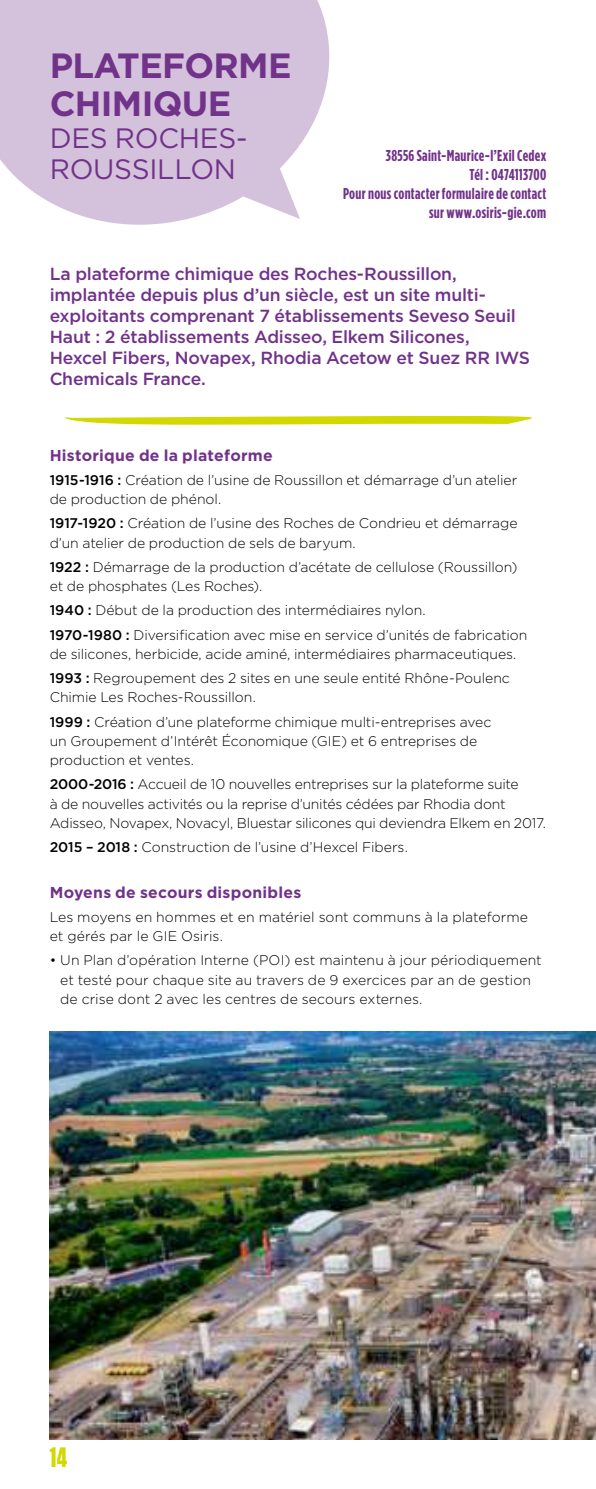
<style>
.page{position:relative;width:596px;height:1489px;background:#fff}
.page>*{position:absolute;margin:0;border:0;box-sizing:border-box;transform-origin:0 0}
.t1{font:700 35px/38.5px "Gotham";letter-spacing:-.02em;color:#71328a}
.t2{font:28px/31.5px "Gotham";letter-spacing:-.01em;color:#71328a}
.t3{font:700 28px "Tungsten";color:#d3d800}
.t4{font:500 17.5px/21px "Gotham";letter-spacing:-.01em;color:#71328a}
.t5{font:700 15.75px/18.9px "Gotham Condensed";letter-spacing:.02em;color:#71328a;text-align:right}
.t6{font:700 15.75px "Gotham";letter-spacing:.015em;color:#71328a}
.t7{font:300 14px/19.2px "Gotham";letter-spacing:-.005em;color:#000}
.s1{font-weight:500}
</style>
<div class="page">
<svg style="left:0;top:1px;width:330px;height:224px;background:#d9c8e0"></svg>
<svg style="left:64px;top:415px;width:467px;height:10px"></svg>
<img style="left:50px;top:1031px;width:545px;height:408px">
<h1 class="t1" style="left:50px;top:48px;width:243px">PLATEFORME<br>CHIMIQUE</h1>
<h2 class="t2" style="left:50px;top:123px;width:199px">DES ROCHES-<br>ROUSSILLON</h2>
<p class="t5" style="left:343px;top:147px;width:205px">38556 Saint-Maurice-l’Exil Cedex<br>Tél : 0474113700<br>Pour nous contacter formulaire de contact sur www.osiris-gie.com</p>
<p class="t4" style="left:50px;top:264px;width:481px">La plateforme chimique des Roches-Roussillon, implantée depuis plus d’un siècle, est un site multi&shy;exploitants comprenant 7 établissements Seveso Seuil Haut : 2 établissements Adisseo, Elkem Silicones, Hexcel Fibers, Novapex, Rhodia Acetow et Suez RR IWS Chemicals France.</p>
<p class="t6" style="left:50px;top:448px;width:224px">Historique de la plateforme</p>
<p class="t7" style="left:50px;top:470px;width:469px"><span class="s1">1915-1916 :</span> Création de l’usine de Roussillon et démarrage d’un atelier de production de phénol.</p>
<p class="t7" style="left:50px;top:514px;width:469px"><span class="s1">1917-1920 :</span> Création de l’usine des Roches de Condrieu et démarrage d’un atelier de production de sels de baryum.</p>
<p class="t7" style="left:50px;top:557px;width:469px"><span class="s1">1922 :</span> Démarrage de la production d’acétate de cellulose (Roussillon) et de phosphates (Les Roches).</p>
<p class="t7" style="left:50px;top:598px;width:479px;line-height:24.2px"><span class="s1">1940 :</span> Début de la production des intermédiaires nylon.<br><span class="s1">1970-1980 :</span> Diversification avec mise en service d’unités de fabrication</p>
<p class="t7" style="left:50px;top:642px;width:468px;line-height:24.2px">de silicones, herbicide, acide aminé, intermédiaires pharmaceutiques.<br><span class="s1">1993 :</span> Regroupement des 2 sites en une seule entité Rhône-Poulenc</p>
<p class="t7" style="left:50px;top:685px;width:443px;line-height:24.2px">Chimie Les Roches-Roussillon.<br><span class="s1">1999 :</span> Création d’une plateforme chimique multi-entreprises avec</p>
<p class="t7" style="left:50px;top:731px;width:429px">un Groupement d’Intérêt Économique (GIE) et 6 entreprises de production et ventes.</p>
<p class="t7" style="left:50px;top:775px;width:497px"><span class="s1">2000-2016 :</span> Accueil de 10 nouvelles entreprises sur la plateforme suite<br>à de nouvelles activités ou la reprise d’unités cédées par Rhodia dont<br>Adisseo, Novapex, Novacyl, Bluestar silicones qui deviendra Elkem en 2017.</p>
<p class="t7" style="left:50px;top:837px;width:359px"><span class="s1">2015 – 2018 :</span> Construction de l’usine d’Hexcel Fibers.</p>
<p class="t6" style="left:50px;top:885px;width:253px">Moyens de secours disponibles</p>
<p class="t7" style="left:50px;top:907px;width:479px">Les moyens en hommes et en matériel sont communs à la plateforme et gérés par le GIE Osiris.</p>
<p class="t7" style="left:60px;top:951px;width:483px;text-indent:-10px">• Un Plan d’opération Interne (POI) est maintenu à jour périodiquement et testé pour chaque site au travers de 9 exercices par an de gestion de crise dont 2 avec les centres de secours externes.</p>
<h2 class="t3" style="left:50px;top:1444px;width:19px">14</h2>
</div>
